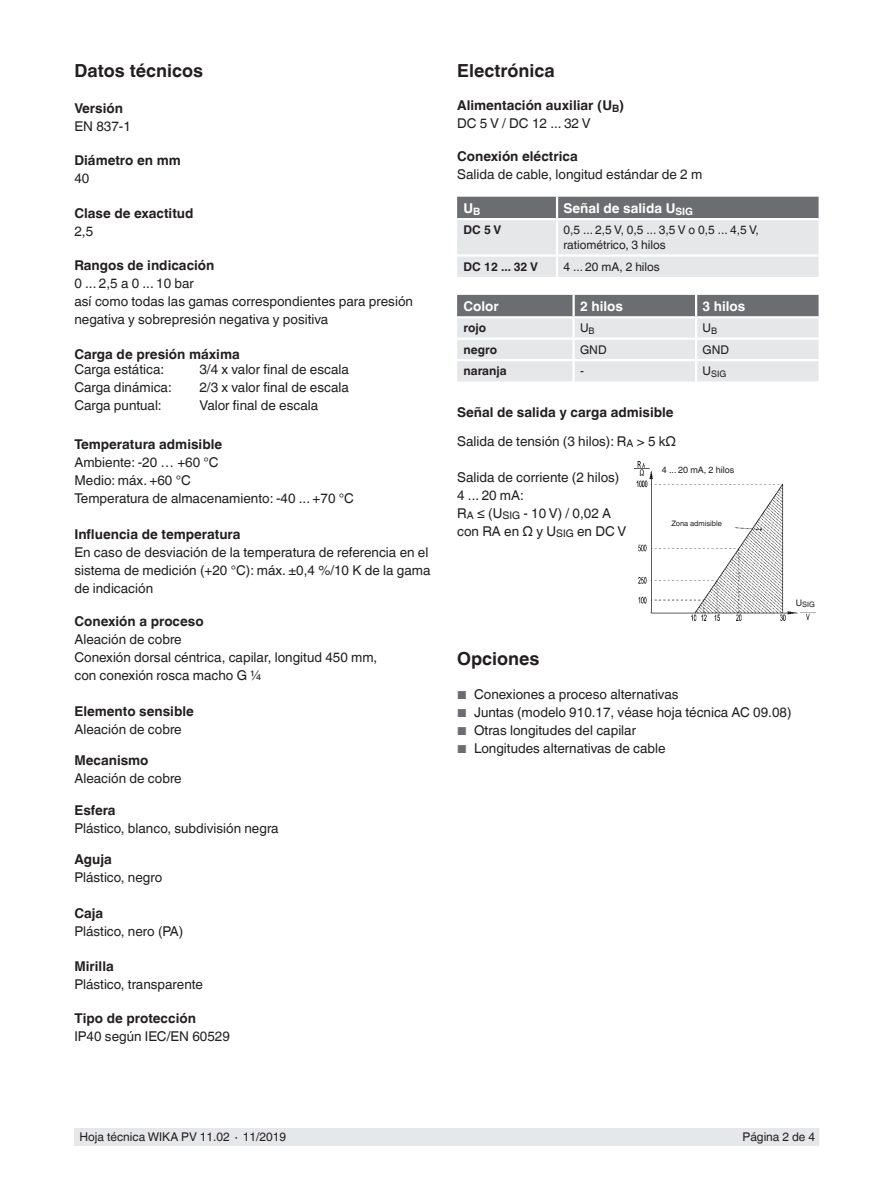
<style>
.page{position:relative;width:893px;height:1188px;background:#fff}
.page>*{position:absolute;margin:0;border:0;box-sizing:border-box;transform-origin:0 0}
.t1{font:700 18px "Helvetica World";color:#231f20}
.t2{font:13.5px/18px "Helvetica World";color:#231f20}
.t3{font:700 13.5px/18px "Helvetica World";color:#231f20}
.t4{font:700 13.5px "Helvetica World";color:#fff}
.t5{font:12px/15px "Helvetica World";color:#231f20}
.t6{font:700 12px "Helvetica World";color:#231f20}
.t7{font:9px "Helvetica World";color:#231f20}
.t8{font:7.5px "Helvetica World";color:#231f20}
.s1{font-weight:400}
.s2{font-weight:700}
.s3{font-size:11.55px;color:#6c6d70}
</style>
<div class="page">
<div style="left:75px;top:1128px;width:744px;height:17px;background:#e6e7e9"></div>
<svg style="left:457px;top:197px;width:362px;height:80px;background:#c4c5c7"></svg>
<hr style="left:556px;top:197px;width:2px;height:21px;background:#fff">
<hr style="left:556px;top:220px;width:2px;height:34px;background:#fff">
<hr style="left:457px;top:254px;width:100px;height:3px;background:#fff">
<hr style="left:557px;top:254px;width:262px;height:3px;background:#fff">
<hr style="left:556px;top:257px;width:2px;height:20px;background:#fff">
<hr style="left:457px;top:218px;width:100px;height:2px;background:#fff">
<hr style="left:557px;top:218px;width:262px;height:2px;background:#fff">
<svg style="left:457px;top:295px;width:362px;height:86px;background:#c8c9cb"></svg>
<hr style="left:572px;top:361px;width:3px;height:20px;background:#fff">
<hr style="left:695px;top:361px;width:2px;height:20px;background:#fff">
<hr style="left:457px;top:359px;width:117px;height:2px;background:#fff">
<hr style="left:574px;top:359px;width:122px;height:2px;background:#fff">
<hr style="left:696px;top:359px;width:123px;height:2px;background:#fff">
<hr style="left:457px;top:316px;width:117px;height:2px;background:#fff">
<hr style="left:574px;top:316px;width:122px;height:2px;background:#fff">
<hr style="left:696px;top:316px;width:123px;height:2px;background:#fff">
<img style="left:635px;top:461px;width:180px;height:159px">
<h1 class="t1" style="left:74px;top:60px;width:130px">Datos técnicos</h1>
<p class="t3" style="left:74px;top:99px;width:50px">Versión</p>
<p class="t2" style="left:74px;top:117px;width:58px">EN 837-1</p>
<p class="t3" style="left:74px;top:152px;width:108px">Diámetro en mm</p>
<p class="t2" style="left:74px;top:170px;width:17px">40</p>
<p class="t3" style="left:74px;top:204px;width:121px">Clase de exactitud</p>
<p class="t2" style="left:74px;top:222px;width:20px">2,5</p>
<p class="t3" style="left:74px;top:257px;width:142px">Rangos de indicación</p>
<p class="t2" style="left:74px;top:275px;width:340px">0 ... 2,5 a 0 ... 10 bar<br>así como todas las gamas correspondientes para presión negativa y sobrepresión negativa y positiva</p>
<p class="t3" style="left:74px;top:345px;width:167px">Carga de presión máxima</p>
<p class="t2" style="left:74px;top:361px;width:91px">Carga estática:</p>
<p class="t2" style="left:199px;top:361px;width:151px">3/4 x valor final de escala</p>
<p class="t2" style="left:74px;top:379px;width:99px">Carga dinámica:</p>
<p class="t2" style="left:199px;top:379px;width:151px">2/3 x valor final de escala</p>
<p class="t2" style="left:74px;top:397px;width:89px">Carga puntual:</p>
<p class="t2" style="left:199px;top:397px;width:120px">Valor final de escala</p>
<p class="t3" style="left:74px;top:435px;width:149px">Temperatura admisible</p>
<p class="t2" style="left:74px;top:453px;width:281px">Ambiente: -20 … +60 °C<br>Medio: máx. +60 °C<br>Temperatura de almacenamiento: -40 ... +70 °C</p>
<p class="t3" style="left:74px;top:525px;width:168px">Influencia de temperatura</p>
<p class="t2" style="left:74px;top:543px;width:358px">En caso de desviación de la temperatura de referencia en el sistema de medición (+20 °C): máx. ±0,4 %/10 K de la gama de indicación</p>
<p class="t3" style="left:74px;top:612px;width:131px">Conexión a proceso</p>
<p class="t2" style="left:74px;top:630px;width:304px">Aleación de cobre<br>Conexión dorsal céntrica, capilar, longitud 450 mm, con conexión rosca macho G ¼</p>
<p class="t3" style="left:74px;top:702px;width:121px">Elemento sensible</p>
<p class="t2" style="left:74px;top:720px;width:109px">Aleación de cobre</p>
<p class="t3" style="left:74px;top:751px;width:76px">Mecanismo</p>
<p class="t2" style="left:74px;top:769px;width:109px">Aleación de cobre</p>
<p class="t3" style="left:74px;top:801px;width:43px">Esfera</p>
<p class="t2" style="left:74px;top:819px;width:206px">Plástico, blanco, subdivisión negra</p>
<p class="t3" style="left:74px;top:850px;width:39px">Aguja</p>
<p class="t2" style="left:74px;top:868px;width:89px">Plástico, negro</p>
<p class="t3" style="left:74px;top:904px;width:30px">Caja</p>
<p class="t2" style="left:74px;top:922px;width:110px">Plástico, nero (PA)</p>
<p class="t3" style="left:74px;top:957px;width:41px">Mirilla</p>
<p class="t2" style="left:74px;top:975px;width:130px">Plástico, transparente</p>
<p class="t3" style="left:74px;top:1009px;width:123px">Tipo de protección</p>
<p class="t2" style="left:74px;top:1027px;width:157px">IP40 según IEC/EN 60529</p>
<h1 class="t1" style="left:457px;top:60px;width:99px">Electrónica</h1>
<p class="t3" style="left:457px;top:96px;width:169px">Alimentación auxiliar (U<sub>B</sub>)<br><span class="s1">DC 5 V / DC 12 ... 32 V</span></p>
<p class="t3" style="left:457px;top:147px;width:122px">Conexión eléctrica</p>
<p class="t2" style="left:457px;top:165px;width:247px">Salida de cable, longitud estándar de 2 m</p>
<p class="t4" style="left:463px;top:200px;width:18px">U<sub>B</sub></p>
<p class="t4" style="left:563px;top:200px;width:131px">Señal de salida U<sub>SIG</sub></p>
<p class="t6" style="left:463px;top:223px;width:40px">DC 5 V</p>
<p class="t5" style="left:563px;top:222px;width:197px">0,5 ... 2,5 V, 0,5 ... 3,5 V o 0,5 ... 4,5 V, ratiométrico, 3 hilos</p>
<p class="t6" style="left:463px;top:259px;width:76px">DC 12 ... 32 V</p>
<p class="t5" style="left:563px;top:259px;width:98px">4 ... 20 mA, 2 hilos</p>
<p class="t4" style="left:463px;top:298px;width:37px">Color</p>
<p class="t4" style="left:580px;top:298px;width:44px">2 hilos</p>
<p class="t4" style="left:702px;top:298px;width:44px">3 hilos</p>
<p class="t6" style="left:463px;top:321px;width:24px">rojo</p>
<p class="t5" style="left:580px;top:321px;width:16px">U<sub>B</sub></p>
<p class="t5" style="left:702px;top:321px;width:16px">U<sub>B</sub></p>
<p class="t6" style="left:463px;top:343px;width:35px">negro</p>
<p class="t5" style="left:580px;top:342px;width:28px">GND</p>
<p class="t5" style="left:702px;top:342px;width:28px">GND</p>
<p class="t6" style="left:463px;top:364px;width:45px">naranja</p>
<p class="t5" style="left:580px;top:363px;width:5px">-</p>
<p class="t7" style="left:702px;top:368px;width:25px"><sup>U</sup>SIG</p>
<p class="t2" style="left:457px;top:399px;width:220px;line-height:28.5px"><span class="s2">Señal de salida y carga admisible<br></span>Salida de tensión (3 hilos): R<sub>A</sub> &gt; 5 kΩ</p>
<p class="t2" style="left:457px;top:468px;width:171px">Salida de corriente (2 hilos)<br>4 ... 20 mA:<br>R<sub>A</sub> ≤ (U<sub>SIG</sub> - 10 V) / 0,02 A con RA en Ω y U<sub>SIG</sub> en DC V</p>
<p class="t7" style="left:662px;top:464px;width:74px">4 ... 20 mA, 2 hilos</p>
<p class="t8" style="left:671px;top:519px;width:52px">Zona admisible</p>
<p class="t8" style="left:796px;top:600px;width:21px"><sup>U</sup>SIG</p>
<h1 class="t1" style="left:457px;top:648px;width:84px">Opciones</h1>
<p class="t2" style="left:457px;top:686px;width:223px"><span class="s3">■</span> Conexiones a proceso alternativas</p>
<p class="t2" style="left:457px;top:704px;width:336px"><span class="s3">■</span> Juntas (modelo 910.17, véase hoja técnica AC 09.08)</p>
<p class="t2" style="left:457px;top:722px;width:180px"><span class="s3">■</span> Otras longitudes del capilar</p>
<p class="t2" style="left:457px;top:740px;width:210px"><span class="s3">■</span> Longitudes alternativas de cable</p>
<p class="t5" style="left:80px;top:1130px;width:208px">Hoja técnica WIKA PV 11.02 ∙ 11/2019</p>
<p class="t5" style="left:743px;top:1130px;width:74px">Página 2 de 4</p>
</div>
